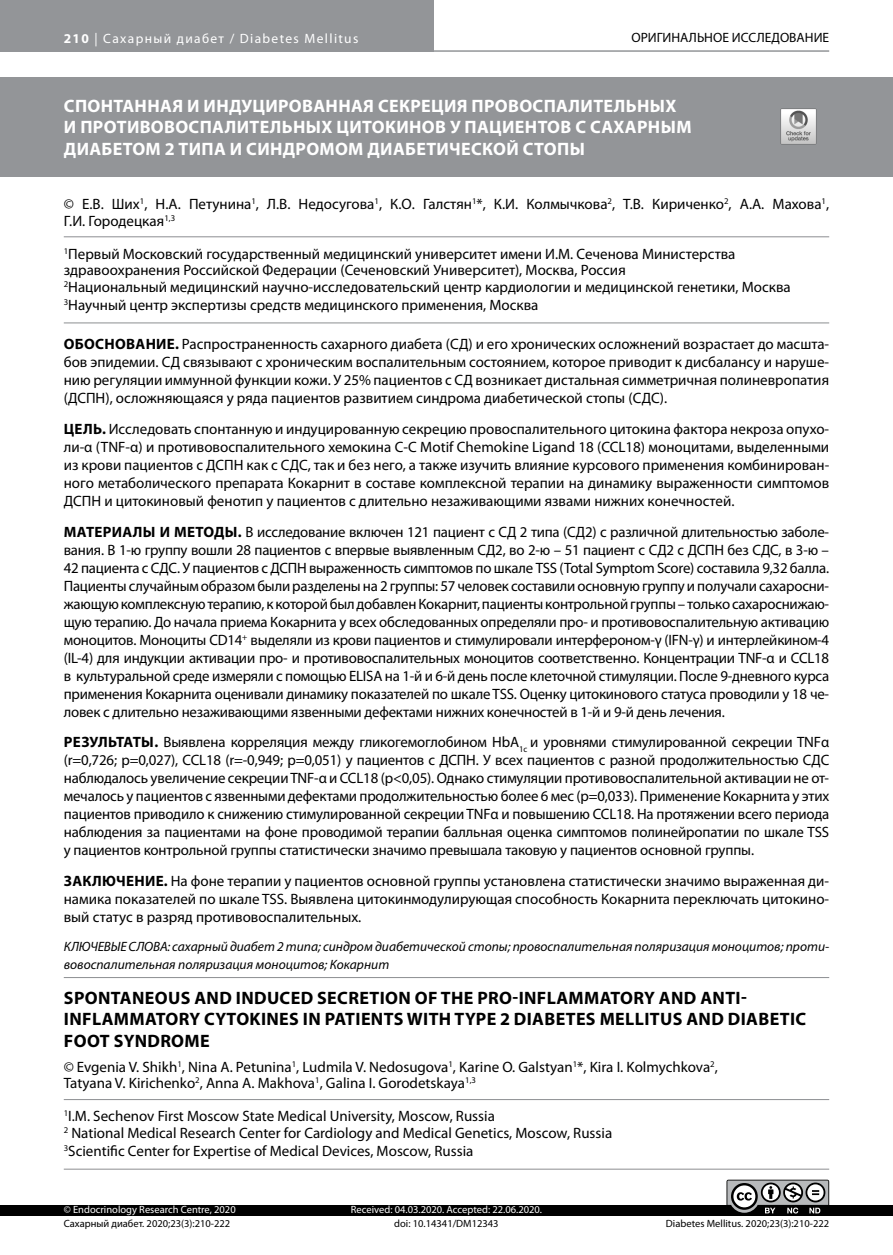
<style>
.page{position:relative;width:893px;height:1255px;background:#fff}
.page>*{position:absolute;margin:0;border:0;box-sizing:border-box;transform-origin:0 0}
.t1{font:700 18px/21.6px "Myriad Pro";letter-spacing:.02em;color:#fff}
.t2{font:700 18px/21.6px "Myriad Pro";letter-spacing:.02em;color:#000}
.t3{font:15px/18px "Myriad Pro";color:#000;text-align:justify}
.t4{font:italic 13.5px/18px "Myriad Pro";color:#000}
.t5{font:13.5px "Myriad Pro";letter-spacing:.1em;color:#fff}
.t6{font:13.5px "Myriad Pro";color:#000}
.t7{font:10.5px "Myriad Pro";color:#000}
.t8{font:10.5px "Myriad Pro";color:#fff}
.s1{font-weight:700}
</style>
<div class="page">
<div style="left:0;top:0;width:434px;height:51px;background:#939598"></div>
<hr style="left:0;top:50px;width:829px;height:2px;background:#939598">
<div style="left:0;top:1204px;width:893px;height:11px;background:#000"></div>
<svg style="left:726px;top:1179px;width:103px;height:35px"></svg>
<hr style="left:64px;top:236px;width:765px;height:1px;background:#939598">
<hr style="left:64px;top:322px;width:765px;height:1px;background:#939598">
<hr style="left:64px;top:976px;width:765px;height:2px;background:#939598">
<hr style="left:64px;top:1098px;width:765px;height:2px;background:#939598">
<hr style="left:64px;top:1168px;width:765px;height:1px;background:#939598">
<div style="left:0;top:77px;width:893px;height:99px;background:#939598"></div>
<img style="left:780px;top:108px;width:36px;height:36px">
<p class="t5" style="left:64px;top:30px;width:296px"><span class="s1">210</span> | Сахарный диабет / Diabetes Mellitus</p>
<p class="t6" style="left:631px;top:29px;width:199px">ОРИГИНАЛЬНОЕ ИССЛЕДОВАНИЕ</p>
<p class="t1" style="left:64px;top:94px;width:629px">СПОНТАННАЯ И ИНДУЦИРОВАННАЯ СЕКРЕЦИЯ ПРОВОСПАЛИТЕЛЬНЫХ<br>И ПРОТИВОВОСПАЛИТЕЛЬНЫХ ЦИТОКИНОВ У ПАЦИЕНТОВ С САХАРНЫМ<br>ДИАБЕТОМ 2 ТИПА И СИНДРОМОМ ДИАБЕТИЧЕСКОЙ СТОПЫ</p>
<p class="t3" style="left:64px;top:195px;width:767px;line-height:16.5px">© Е.В. Ших<sup>1</sup>, Н.А. Петунина<sup>1</sup>, Л.В. Недосугова<sup>1</sup>, К.О. Галстян<sup>1</sup>*, К.И. Колмычкова<sup>2</sup>, Т.В. Кириченко<sup>2</sup>, А.А. Махова<sup>1</sup>,<br>Г.И. Городецкая<sup>1,3</sup></p>
<p class="t3" style="left:64px;top:245px;width:728px;line-height:16.5px;text-align:left"><sup>1</sup>Первый Московский государственный медицинский университет имени И.М. Сеченова Министерства здравоохранения Российской Федерации (Сеченовский Университет), Москва, Россия<br><sup>2</sup>Национальный медицинский научно-исследовательский центр кардиологии и медицинской генетики, Москва</p>
<p class="t3" style="left:64px;top:295px;width:476px"><sup>3</sup>Научный центр экспертизы средств медицинского применения, Москва</p>
<p class="t3" style="left:64px;top:334px;width:767px"><span class="s1">ОБОСНОВАНИЕ.</span> Распространенность сахарного диабета (СД) и его хронических осложнений возрастает до масшта&shy;бов эпидемии. СД связывают с хроническим воспалительным состоянием, которое приводит к дисбалансу и наруше&shy;нию регуляции иммунной функции кожи. У 25% пациентов с СД возникает дистальная симметричная полиневропатия (ДСПН), осложняющаяся у ряда пациентов развитием синдрома диабетической стопы (СДС).</p>
<p class="t3" style="left:64px;top:419px;width:767px"><span class="s1">ЦЕЛЬ.</span> Исследовать спонтанную и индуцированную секрецию провоспалительного цитокина фактора некроза опухо&shy;ли-α (TNF-α) и противовоспалительного хемокина C-C Motif Chemokine Ligand 18 (CCL18) моноцитами, выделенными из крови пациентов с ДСПН как с СДС, так и без него, а также изучить влияние курсового применения комбинирован&shy;ного метаболического препарата Кокарнит в составе комплексной терапии на динамику выраженности симптомов ДСПН и цитокиновый фенотип у пациентов с длительно незаживающими язвами нижних конечностей.</p>
<p class="t3" style="left:64px;top:522px;width:767px"><span class="s1">МАТЕРИАЛЫ И МЕТОДЫ.</span> В исследование включен 121 пациент с СД 2 типа (СД2) с различной длительностью заболе&shy;вания. В 1-ю группу вошли 28 пациентов с впервые выявленным СД2, во 2-ю – 51 пациент с СД2 с ДСПН без СДС, в 3-ю – 42 пациента с СДС. У пациентов с ДСПН выраженность симптомов по шкале ТSS (Total Symptom Score) составила 9,32 балла.<br>Пациенты случайным образом были разделены на 2 группы: 57 человек составили основную группу и получали сахаросни&shy;жающую комплексную терапию, к которой был добавлен Кокарнит, пациенты контрольной группы – только сахароснижаю&shy;щую терапию. До начала приема Кокарнита у всех обследованных определяли про- и противовоспалительную активацию моноцитов. Моноциты CD14<sup>+</sup> выделяли из крови пациентов и стимулировали интерфероном-γ (IFN-γ) и интерлейкином-4 (IL-4) для индукции активации про- и противовоспалительных моноцитов соответственно. Концентрации TNF-α и CCL18 в культуральной среде измеряли с помощью ELISA на 1-й и 6-й день после клеточной стимуляции. После 9-дневного курса применения Кокарнита оценивали динамику показателей по шкале TSS. Оценку цитокинового статуса проводили у 18 че&shy;ловек с длительно незаживающими язвенными дефектами нижних конечностей в 1-й и 9-й день лечения.</p>
<p class="t3" style="left:64px;top:733px;width:767px"><span class="s1">РЕЗУЛЬТАТЫ.</span> Выявлена корреляция между гликогемоглобином HbA<sub>1c</sub> и уровнями стимулированной секреции TNFα (r=0,726; p=0,027), CCL18 (r=-0,949; p=0,051) у пациентов с ДСПН. У всех пациентов с разной продолжительностью СДС наблюдалось увеличение секреции TNF-α и CCL18 (р&lt;0,05). Однако стимуляции противовоспалительной активации не от&shy;мечалось у пациентов с язвенными дефектами продолжительностью более 6 мес (р=0,033). Применение Кокарнита у этих пациентов приводило к снижению стимулированной секреции TNFα и повышению CCL18. На протяжении всего периода наблюдения за пациентами на фоне проводимой терапии балльная оценка симптомов полинейропатии по шкале TSS у пациентов контрольной группы статистически значимо превышала таковую у пациентов основной группы.</p>
<p class="t3" style="left:64px;top:871px;width:767px"><span class="s1">ЗАКЛЮЧЕНИЕ.</span> На фоне терапии у пациентов основной группы установлена статистически значимо выраженная ди&shy;намика показателей по шкале TSS. Выявлена цитокинмодулирующая способность Кокарнита переключать цитокино&shy;вый статус в разряд противовоспалительных.</p>
<p class="t4" style="left:64px;top:937px;width:767px">КЛЮЧЕВЫЕ СЛОВА: сахарный диабет 2 типа; синдром диабетической стопы; провоспалительная поляризация моноцитов; проти&shy;вовоспалительная поляризация моноцитов; Кокарнит</p>
<p class="t2" style="left:64px;top:986px;width:744px">SPONTANEOUS AND INDUCED SECRETION OF THE PRO-INFLAMMATORY AND ANTI-<br>INFLAMMATORY CYTOKINES IN PATIENTS WITH TYPE 2 DIABETES MELLITUS AND DIABETIC<br>FOOT SYNDROME</p>
<p class="t3" style="left:64px;top:1058px;width:656px;line-height:16.5px">© Evgenia V. Shikh<sup>1</sup>, Nina A. Petunina<sup>1</sup>, Ludmila V. Nedosugova<sup>1</sup>, Karine O. Galstyan<sup>1</sup>*, Kira I. Kolmychkova<sup>2</sup>,<br>Tatyana V. Kirichenko<sup>2</sup>, Anna A. Makhova<sup>1</sup>, Galina I. Gorodetskaya<sup>1,3</sup></p>
<p class="t3" style="left:64px;top:1107px;width:550px;line-height:16.5px"><sup>1</sup>I.M. Sechenov First Moscow State Medical University, Moscow, Russia<br><sup>2</sup> National Medical Research Center for Cardiology and Medical Genetics, Moscow, Russia</p>
<p class="t3" style="left:64px;top:1141px;width:411px"><sup>3</sup>Scientific Center for Expertise of Medical Devices, Moscow, Russia</p>
<p class="t8" style="left:64px;top:1203px;width:173px">© Endocrinology Research Centre, 2020</p>
<p class="t8" style="left:351px;top:1203px;width:193px">Received: 04.03.2020. Accepted: 22.06.2020.</p>
<p class="t7" style="left:64px;top:1216px;width:168px">Сахарный диабет. 2020;23(3):210-222</p>
<p class="t7" style="left:394px;top:1216px;width:106px">doi: 10.14341/DM12343</p>
<p class="t7" style="left:666px;top:1216px;width:165px">Diabetes Mellitus. 2020;23(3):210-222</p>
</div>
